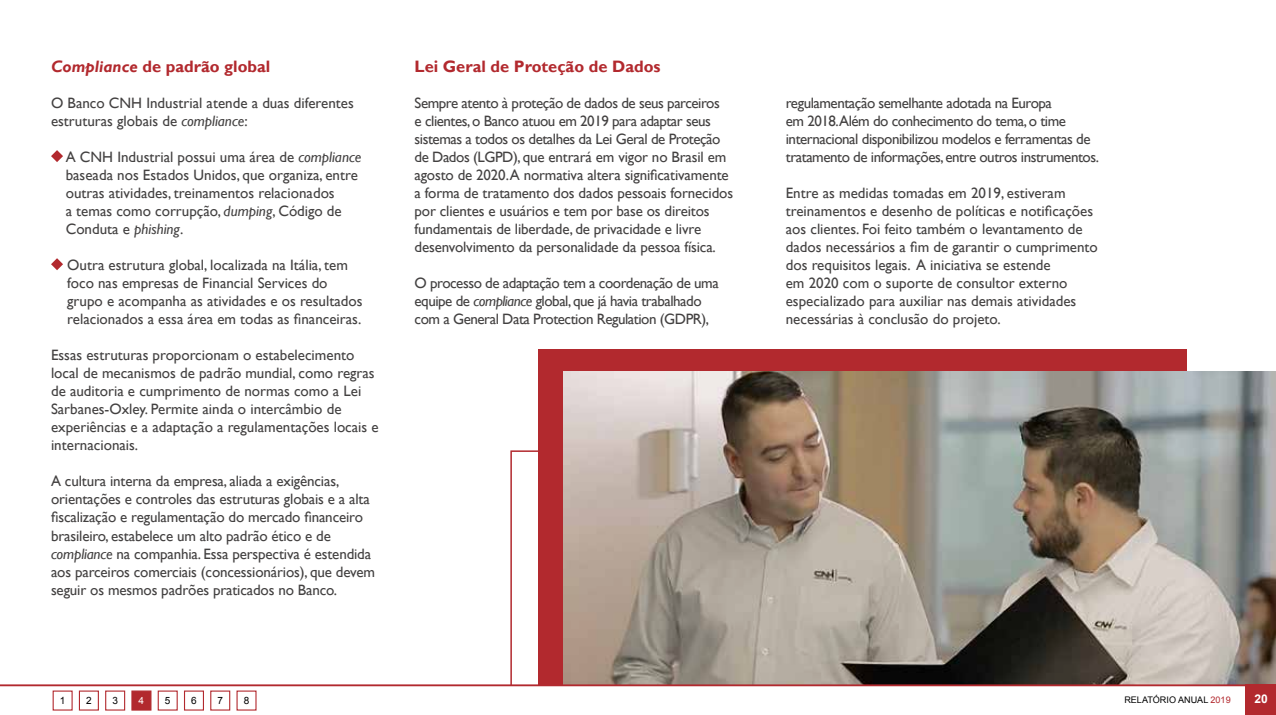
<style>
.page{position:relative;width:1276px;height:715px;background:#fff}
.page>*{position:absolute;margin:0;border:0;box-sizing:border-box;transform-origin:0 0}
.t1{font:700 16.5px "Gill Sans";color:#b2292e}
.t2{font:15px/18px "Gill Sans";letter-spacing:-.01em;color:#434141}
.t3{font:15px/18px "Gill Sans";letter-spacing:-.03em;color:#434141}
.t4{font:700 12px "Arial";color:#fff}
.t5{font:10.05px "Arial";color:#000}
.t6{font:10.05px "Arial";color:#fff}
.t7{font:9px "Arial";color:#000}
.s1{font-style:italic}
.s2{color:#b2292e}
</style>
<div class="page">
<svg style="left:51px;top:150px;width:12px;height:12px"></svg>
<svg style="left:51px;top:258px;width:12px;height:12px"></svg>
<div style="left:538px;top:349px;width:648px;height:365px;background:#b2292e"></div>
<img style="left:564px;top:371px;width:712px;height:313px">
<div style="left:0;top:685px;width:1276px;height:29px;background:#fff"></div>
<div style="left:1245px;top:684px;width:31px;height:30px;background:#b2292e"></div>
<hr style="left:0;top:684px;width:1276px;height:1px;background:#b2292e">
<div style="left:79px;top:690px;width:20px;height:20px;border:1px solid #b2292e"></div>
<div style="left:105px;top:690px;width:20px;height:20px;border:1px solid #b2292e"></div>
<div style="left:131px;top:690px;width:20px;height:20px;background:#b2292e;border:1px solid #b2292e"></div>
<div style="left:158px;top:690px;width:20px;height:20px;border:1px solid #b2292e"></div>
<div style="left:184px;top:690px;width:20px;height:20px;border:1px solid #b2292e"></div>
<div style="left:210px;top:690px;width:20px;height:20px;border:1px solid #b2292e"></div>
<p class="t1" style="left:51px;top:57px;width:221px"><span class="s1">Compliance</span> de padrão global</p>
<p class="t2" style="left:51px;top:94px;width:304px">O Banco CNH Industrial atende a duas diferentes estruturas globais de <span class="s1">compliance</span>:</p>
<p class="t2" style="left:66px;top:148px;width:297px">A CNH Industrial possui uma área de <span class="s1">compliance </span>baseada nos Estados Unidos, que organiza, entre outras atividades, treinamentos relacionados<br>a temas como corrupção, <span class="s1">dumping</span>, Código de Conduta e <span class="s1">phishing</span>.</p>
<p class="t2" style="left:67px;top:256px;width:297px">Outra estrutura global, localizada na Itália, tem foco nas empresas de Financial Services do grupo e acompanha as atividades e os resultados relacionados a essa área em todas as financeiras.</p>
<p class="t2" style="left:51px;top:346px;width:329px">Essas estruturas proporcionam o estabelecimento local de mecanismos de padrão mundial, como regras de auditoria e cumprimento de normas como a Lei Sarbanes-Oxley. Permite ainda o intercâmbio de experiências e a adaptação a regulamentações locais e internacionais.</p>
<p class="t2" style="left:51px;top:472px;width:325px">A cultura interna da empresa, aliada a exigências, orientações e controles das estruturas globais e a alta fiscalização e regulamentação do mercado financeiro brasileiro, estabelece um alto padrão ético e de <span class="s1">compliance</span> na companhia. Essa perspectiva é estendida aos parceiros comerciais (concessionários), que devem seguir os mesmos padrões praticados no Banco.</p>
<p class="t1" style="left:414px;top:57px;width:247px">Lei Geral de Proteção de Dados</p>
<p class="t2" style="left:414px;top:94px;width:320px">Sempre atento à proteção de dados de seus parceiros<br>e clientes, o Banco atuou em 2019 para adaptar seus sistemas a todos os detalhes da Lei Geral de Proteção de Dados (LGPD), que entrará em vigor no Brasil em agosto de 2020.A normativa altera significativamente a forma de tratamento dos dados pessoais fornecidos por clientes e usuários e tem por base os direitos fundamentais de liberdade, de privacidade e livre desenvolvimento da personalidade da pessoa física.</p>
<p class="t3" style="left:414px;top:274px;width:306px">O processo de adaptação tem a coordenação de uma equipe de <span class="s1">compliance</span> global, que já havia trabalhado com a General Data Protection Regulation (GDPR),</p>
<p class="t3" style="left:786px;top:94px;width:315px">regulamentação semelhante adotada na Europa<br>em 2018.Além do conhecimento do tema, o time internacional disponibilizou modelos e ferramentas de tratamento de informações, entre outros instrumentos.</p>
<p class="t2" style="left:786px;top:184px;width:313px">Entre as medidas tomadas em 2019, estiveram treinamentos e desenho de políticas e notificações aos clientes. Foi feito também o levantamento de dados necessários a fim de garantir o cumprimento dos requisitos legais. A iniciativa se estende<br>em 2020 com o suporte de consultor externo especializado para auxiliar nas demais atividades necessárias à conclusão do projeto.</p>
<p class="t5" style="left:60px;top:693px;width:7px">1</p>
<p class="t5" style="left:86px;top:693px;width:7px">2</p>
<p class="t5" style="left:112px;top:693px;width:7px">3</p>
<p class="t6" style="left:139px;top:693px;width:7px">4</p>
<p class="t5" style="left:165px;top:693px;width:7px">5</p>
<p class="t5" style="left:191px;top:693px;width:7px">6</p>
<p class="t5" style="left:217px;top:693px;width:7px">7</p>
<p class="t5" style="left:244px;top:693px;width:7px">8</p>
<p class="t7" style="left:1124px;top:693px;width:108px">RELATÓRIO ANUAL <span class="s2">2019</span></p>
<p class="t4" style="left:1254px;top:690px;width:15px">20</p>
</div>
